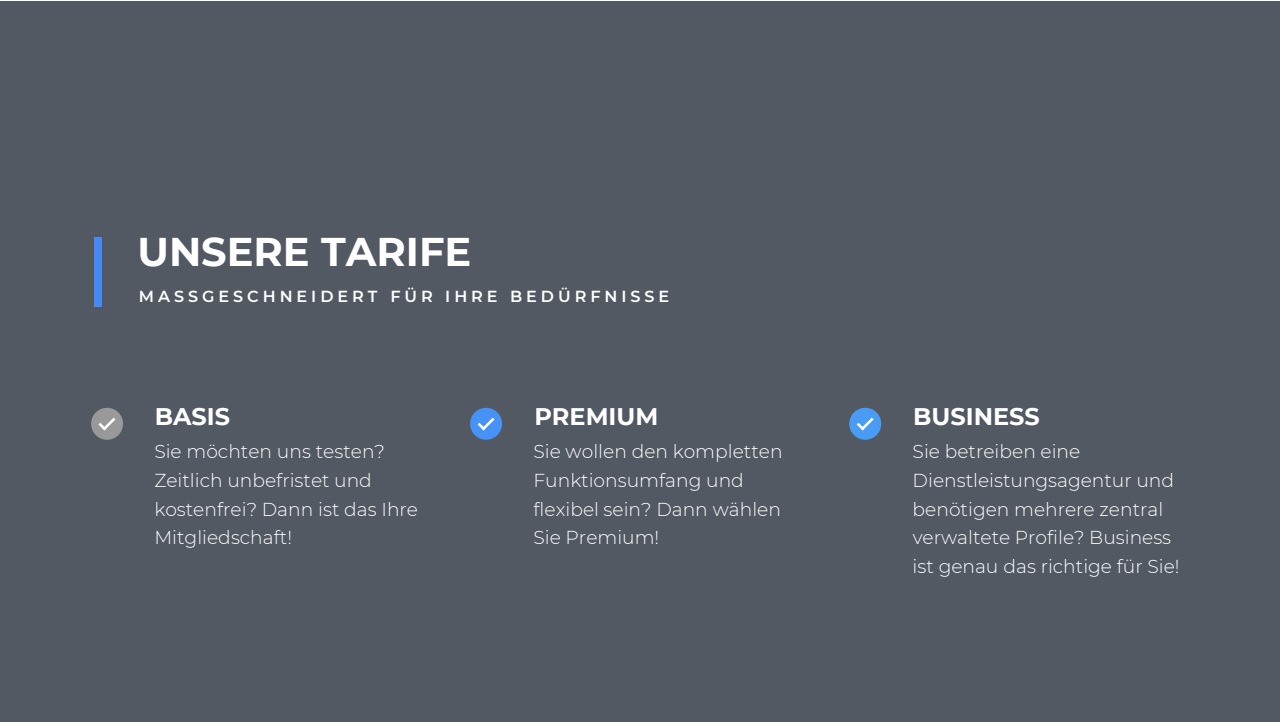
<style>
.page{position:relative;width:1280px;height:723px;background:#fff}
.page>*{position:absolute;margin:0;border:0;box-sizing:border-box;transform-origin:0 0}
.t1{font:700 40px "Montserrat";color:#fff}
.t2{font:700 24px "Montserrat";color:#fff}
.t3{font:300 18.7px/28.7px "Montserrat";color:#fff}
.t4{font:600 16px "Montserrat";letter-spacing:.245em;color:#fff}
</style>
<div class="page">
<div style="left:0;top:1px;width:1280px;height:721px;background:#525963"></div>
<div style="left:91px;top:408px;width:32px;height:32px;background:#999;border-radius:50%"></div>
<svg style="left:99px;top:418px;width:16px;height:12px"></svg>
<div style="left:470px;top:408px;width:32px;height:32px;background:#4692f6;border-radius:50%"></div>
<svg style="left:478px;top:418px;width:17px;height:12px"></svg>
<div style="left:849px;top:408px;width:32px;height:32px;background:#499cf3;border-radius:50%"></div>
<svg style="left:857px;top:418px;width:17px;height:12px"></svg>
<div style="left:94px;top:237px;width:7px;height:70px;background:#4689f6"></div>
<h1 class="t1" style="left:137px;top:223px;width:336px">UNSERE TARIFE</h1>
<p class="t4" style="left:139px;top:285px;width:532px">MASSGESCHNEIDERT FÜR IHRE BEDÜRFNISSE</p>
<p class="t2" style="left:155px;top:399px;width:77px">BASIS</p>
<p class="t2" style="left:534px;top:399px;width:125px">PREMIUM</p>
<p class="t2" style="left:913px;top:399px;width:128px">BUSINESS</p>
<p class="t3" style="left:154px;top:437px;width:265px">Sie möchten uns testen?<br>Zeitlich unbefristet und kostenfrei? Dann ist das Ihre<br>Mitgliedschaft!</p>
<p class="t3" style="left:534px;top:437px;width:251px">Sie wollen den kompletten<br>Funktionsumfang und flexibel sein? Dann wählen<br>Sie Premium!</p>
<p class="t3" style="left:913px;top:437px;width:269px">Sie betreiben eine<br>Dienstleistungsagentur und benötigen mehrere zentral verwaltete Profile? Business ist genau das richtige für Sie!</p>
</div>
